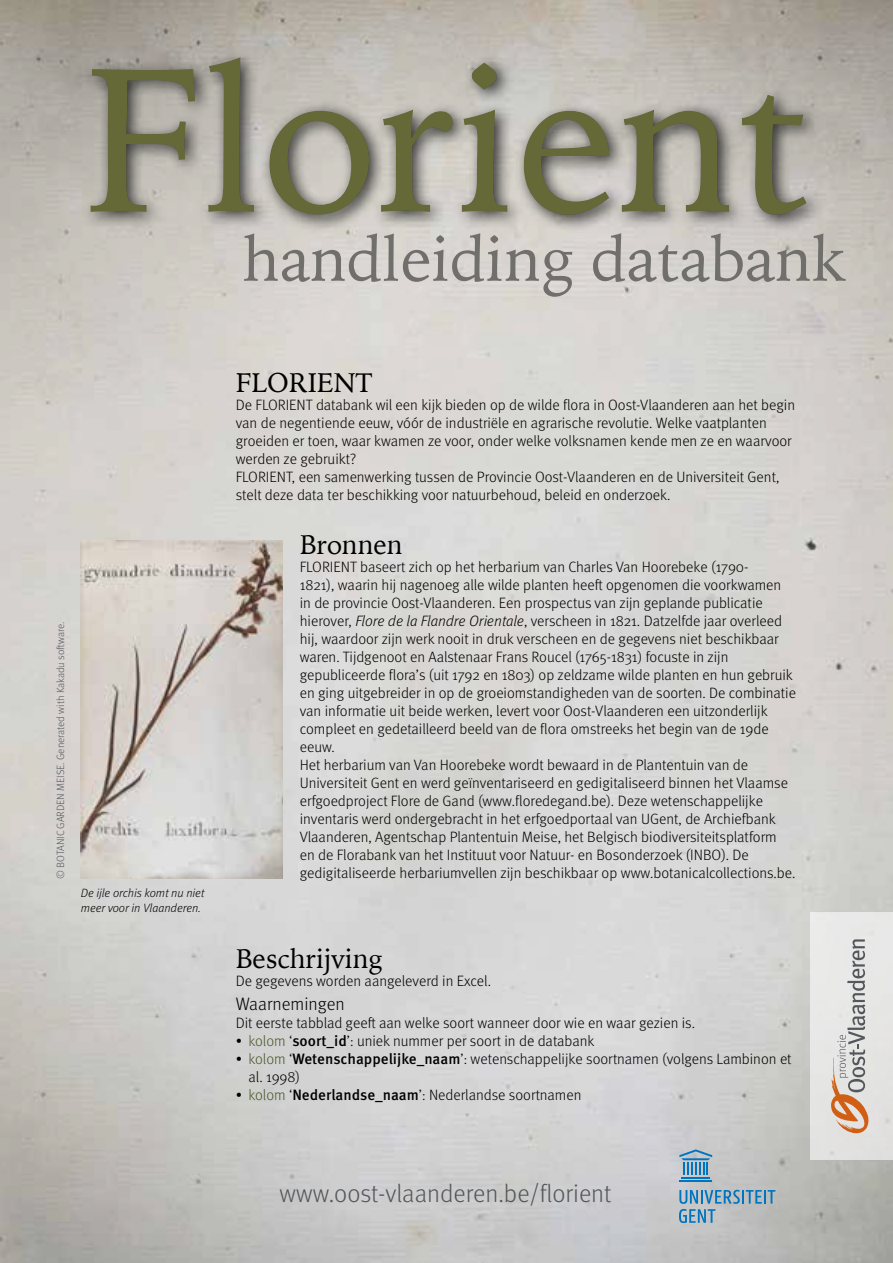
<style>
.page{position:relative;width:893px;height:1263px;background:#fff}
.page>*{position:absolute;margin:0;border:0;box-sizing:border-box;transform-origin:0 0}
.t1{font:204.9px "Iowan Old Style";color:#646937}
.t2{font:63px "Iowan Old Style";color:#706f6b}
.t3{font:27px "Iowan Old Style";color:#000}
.t4{font:300 25.2px "Meta Pro";color:#53565a}
.t5{font:300 18px "Meta Pro";color:#000}
.t6{font:300 15px/18px "Meta Pro";color:#000}
.t7{font:italic 300 12px/15px "Meta Pro";color:#000}
.t8{font:300 10.5px "Meta Pro";color:#53565a}
.s1{font-style:italic}
.s2{color:#475827}
.s3{font-weight:500}
</style>
<div class="page">
<img style="left:0;top:0;width:893px;height:1263px">
<img style="left:81px;top:541px;width:202px;height:338px">
<div style="left:81px;top:50px;width:744px;height:183px;background:#000;opacity:.75"></div>
<div style="left:82px;top:48px;width:734px;height:176px;background:#000;opacity:.5"></div>
<div style="left:810px;top:912px;width:83px;height:248px;background:#e5e6e5"></div>
<svg style="left:831px;top:939px;width:38px;height:194px"></svg>
<hr style="left:681px;top:1176px;width:29px;height:2px;background:#0075bf">
<hr style="left:679px;top:1180px;width:33px;height:2px;background:#0075bf">
<svg style="left:679px;top:1149px;width:33px;height:25px"></svg>
<svg style="left:679px;top:1190px;width:96px;height:33px"></svg>
<h1 class="t1" style="left:83px;top:-43px;width:728px">Florient</h1>
<h2 class="t2" style="left:243px;top:203px;width:605px">handleiding databank</h2>
<p class="t8" style="left:53px;top:879px;width:259px;rotate:-90deg">© BOTANIC GARDEN MEISE. Generated with Kakadu software.</p>
<p class="t7" style="left:81px;top:884px;width:125px">De ijle orchis komt nu niet meer voor in Vlaanderen.</p>
<h3 class="t3" style="left:236px;top:358px;width:139px">FLORIENT</h3>
<p class="t6" style="left:236px;top:395px;width:561px">De FLORIENT databank wil een kijk bieden op de wilde flora in Oost-Vlaanderen aan het begin van de negentiende eeuw, vóór de industriële en agrarische revolutie. Welke vaatplanten groeiden er toen, waar kwamen ze voor, onder welke volksnamen kende men ze en waarvoor werden ze gebruikt?<br>FLORIENT, een samenwerking tussen de Provincie Oost-Vlaanderen en de Universiteit Gent, stelt deze data ter beschikking voor natuurbehoud, beleid en onderzoek.</p>
<h3 class="t3" style="left:300px;top:520px;width:104px">Bronnen</h3>
<p class="t6" style="left:300px;top:557px;width:498px">FLORIENT baseert zich op het herbarium van Charles Van Hoorebeke (1790-<br>1821), waarin hij nagenoeg alle wilde planten heeft opgenomen die voorkwamen in de provincie Oost-Vlaanderen. Een prospectus van zijn geplande publicatie hierover, <span class="s1">Flore de la Flandre Orientale</span>, verscheen in 1821. Datzelfde jaar overleed hij, waardoor zijn werk nooit in druk verscheen en de gegevens niet beschikbaar waren. Tijdgenoot en Aalstenaar Frans Roucel (1765-1831) focuste in zijn gepubliceerde flora’s (uit 1792 en 1803) op zeldzame wilde planten en hun gebruik en ging uitgebreider in op de groeiomstandigheden van de soorten. De combinatie van informatie uit beide werken, levert voor Oost-Vlaanderen een uitzonderlijk compleet en gedetailleerd beeld van de flora omstreeks het begin van de 19de eeuw.<br>Het herbarium van Van Hoorebeke wordt bewaard in de Plantentuin van de Universiteit Gent en werd geïnventariseerd en gedigitaliseerd binnen het Vlaamse erfgoedproject Flore de Gand (www.floredegand.be). Deze wetenschappelijke inventaris werd ondergebracht in het erfgoedportaal van UGent, de Archiefbank Vlaanderen, Agentschap Plantentuin Meise, het Belgisch biodiversiteitsplatform<br>en de Florabank van het Instituut voor Natuur- en Bosonderzoek (INBO). De gedigitaliseerde herbariumvellen zijn beschikbaar op www.botanicalcollections.be.</p>
<h3 class="t3" style="left:236px;top:934px;width:148px">Beschrijving</h3>
<p class="t6" style="left:236px;top:971px;width:257px">De gegevens worden aangeleverd in Excel.</p>
<p class="t5" style="left:236px;top:990px;width:110px">Waarnemingen</p>
<p class="t6" style="left:236px;top:1013px;width:461px">Dit eerste tabblad geeft aan welke soort wanneer door wie en waar gezien is.</p>
<p class="t6" style="left:236px;top:1031px;width:360px">• <span class="s2">kolom</span> ‘<span class="s3">soort_id</span>’: uniek nummer per soort in de databank</p>
<p class="t6" style="left:249px;top:1049px;width:545px;text-indent:-13px">• <span class="s2">kolom</span> ‘<span class="s3">Wetenschappelijke_naam</span>’: wetenschappelijke soortnamen (volgens Lambinon et al. 1998)</p>
<p class="t6" style="left:236px;top:1085px;width:347px">• <span class="s2">kolom</span> ‘<span class="s3">Nederlandse_naam</span>’: Nederlandse soortnamen</p>
<h3 class="t4" style="left:280px;top:1175px;width:333px">www.oost-vlaanderen.be/florient</h3>
</div>
